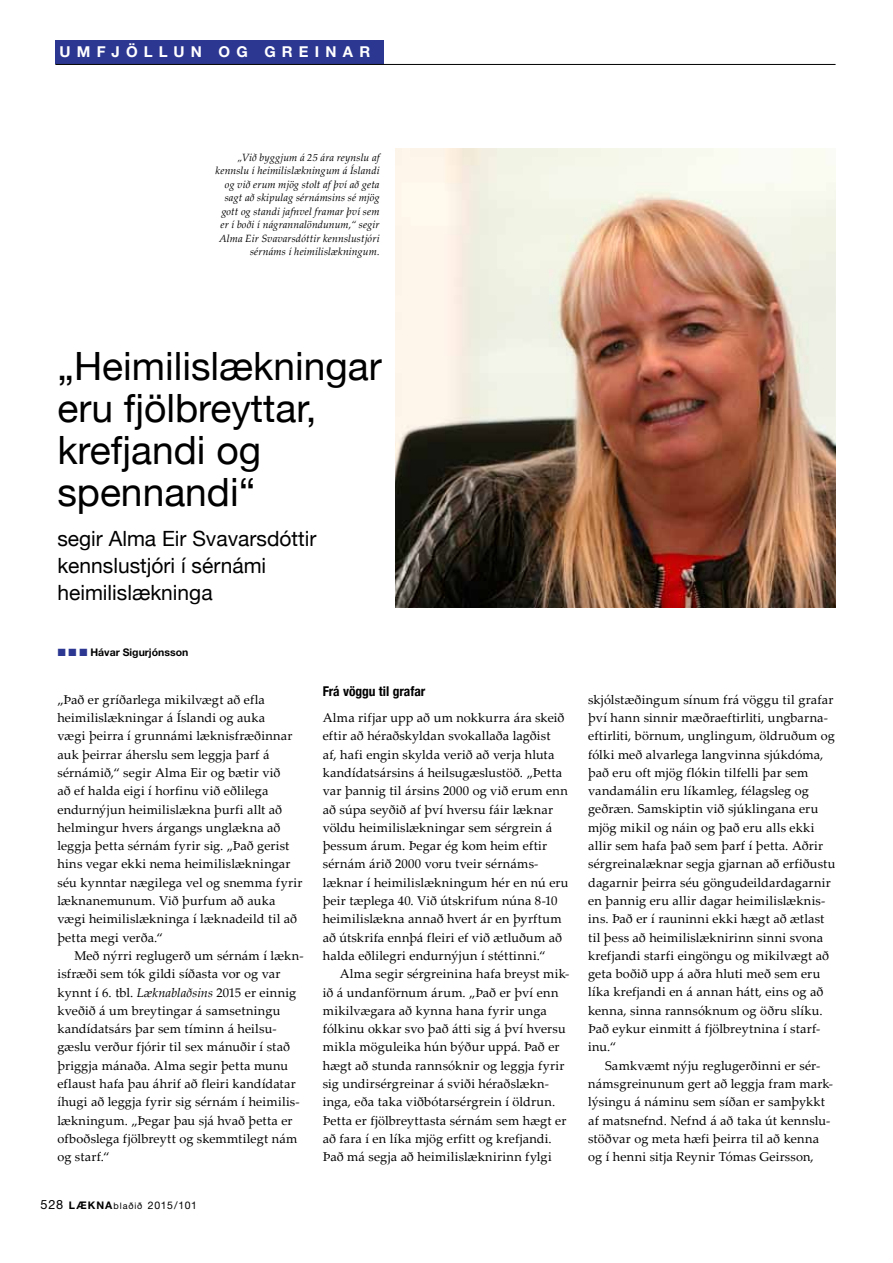
<style>
.page{position:relative;width:893px;height:1263px;background:#fff}
.page>*{position:absolute;margin:0;border:0;box-sizing:border-box;transform-origin:0 0}
.t1{font:39px/42px "Helvetica Neue";color:#000}
.t2{font:21px/27px "Helvetica Neue";color:#000}
.t3{font:700 15px "Helvetica Neue";letter-spacing:.41em;color:#fff}
.t4{font:700 condensed 13.5px "Helvetica Neue";color:#000}
.t5{font:12.75px/18.3px "Palatino Linotype";letter-spacing:.015em;color:#000}
.t6{font:italic 10.5px/13.5px "Palatino Linotype";letter-spacing:.01em;color:#000;text-align:right}
.t7{font:10.5px "Helvetica Neue";letter-spacing:.065em;color:#000}
.t8{font:700 10.5px "Helvetica Neue";color:#000}
.s1{color:#2c3791}
.s2{font-style:italic}
.s3{font-size:12.75px}
.s4{font-weight:700}
.s5{font-size:9px}
</style>
<div class="page">
<div style="left:55px;top:41px;width:329px;height:23px;background:#2c3791"></div>
<hr style="left:55px;top:64px;width:781px;height:1px;background:#000">
<img style="left:395px;top:149px;width:441px;height:459px">
<p class="t3" style="left:60px;top:42px;width:312px">UMFJÖLLUN OG GREINAR</p>
<p class="t6" style="left:215px;top:150px;width:166px">„Við byggjum á 25 ára reynslu af kennslu í heimilislækningum á Íslandi og við erum mjög stolt af því að geta sagt að skipulag sérnámsins sé mjög gott og standi jafnvel framar því sem er í boði í nágrannalöndunum,“ segir Alma Eir Svavarsdóttir kennslustjóri sérnáms í heimilislækningum.</p>
<h1 class="t1" style="left:57px;top:344px;width:326px">„Heimilislækningar eru fjölbreyttar, krefjandi og spennandi“</h1>
<h2 class="t2" style="left:57px;top:524px;width:260px">segir Alma Eir Svavarsdóttir kennslustjóri í sérnámi heimilislækninga</h2>
<p class="t8" style="left:58px;top:646px;width:132px"><span class="s1">■</span> <span class="s1">■</span> <span class="s1">■</span> Hávar Sigurjónsson</p>
<p class="t5" style="left:57px;top:690px;width:247px">„Það er gríðarlega mikilvægt að efla heimilislækningar á Íslandi og auka<br>vægi þeirra í grunnámi læknisfræðinnar auk þeirrar áherslu sem leggja þarf á sérnámið,“ segir Alma Eir og bætir við<br>að ef halda eigi í horfinu við eðlilega endurnýjun heimilislækna þurfi allt að helmingur hvers árgangs unglækna að leggja þetta sérnám fyrir sig. „Það gerist hins vegar ekki nema heimilislækningar séu kynntar nægilega vel og snemma fyrir læknanemunum. Við þurfum að auka vægi heimilislækninga í læknadeild til að þetta megi verða.“</p>
<p class="t5" style="left:57px;top:946px;width:248px;text-indent:17px">Með nýrri reglugerð um sérnám í lækn&shy;isfræði sem tók gildi síðasta vor og var kynnt í 6. tbl. <span class="s2">Læknablaðsins</span> 2015 er einnig kveðið á um breytingar á samsetningu kandídatsárs þar sem tíminn á heilsu&shy;gæslu verður fjórir til sex mánuðir í stað þriggja mánaða. Alma segir þetta munu eflaust hafa þau áhrif að fleiri kandídatar íhugi að leggja fyrir sig sérnám í heimilis&shy;lækningum. „Þegar þau sjá hvað þetta er ofboðslega fjölbreytt og skemmtilegt nám og starf.“</p>
<p class="t7" style="left:40px;top:1199px;width:158px"><span class="s3">528</span> <span class="s4">LÆKNA</span><span class="s5">blaðið</span> 2015/101</p>
<p class="t4" style="left:323px;top:683px;width:104px">Frá vöggu til grafar</p>
<p class="t5" style="left:323px;top:708px;width:247px">Alma rifjar upp að um nokkurra ára skeið eftir að héraðskyldan svokallaða lagðist<br>af, hafi engin skylda verið að verja hluta kandídatsársins á heilsugæslustöð. „Þetta var þannig til ársins 2000 og við erum enn að súpa seyðið af því hversu fáir læknar völdu heimilislækningar sem sérgrein á þessum árum. Þegar ég kom heim eftir sérnám árið 2000 voru tveir sérnáms&shy;læknar í heimilislækningum hér en nú eru þeir tæplega 40. Við útskrifum núna 8-10 heimilislækna annað hvert ár en þyrftum að útskrifa ennþá fleiri ef við ætluðum að halda eðlilegri endurnýjun í stéttinni.“</p>
<p class="t5" style="left:323px;top:964px;width:248px;text-indent:17px">Alma segir sérgreinina hafa breyst mik&shy;ið á undanförnum árum. „Það er því enn mikilvægara að kynna hana fyrir unga fólkinu okkar svo það átti sig á því hversu mikla möguleika hún býður uppá. Það er hægt að stunda rannsóknir og leggja fyrir sig undirsérgreinar á sviði héraðslækn&shy;inga, eða taka viðbótarsérgrein í öldrun.<br>Þetta er fjölbreyttasta sérnám sem hægt er að fara í en líka mjög erfitt og krefjandi.<br>Það má segja að heimilislæknirinn fylgi</p>
<p class="t5" style="left:588px;top:690px;width:249px">skjólstæðingum sínum frá vöggu til grafar því hann sinnir mæðraeftirliti, ungbarna&shy;eftirliti, börnum, unglingum, öldruðum og fólki með alvarlega langvinna sjúkdóma, það eru oft mjög flókin tilfelli þar sem vandamálin eru líkamleg, félagsleg og geðræn. Samskiptin við sjúklingana eru mjög mikil og náin og það eru alls ekki allir sem hafa það sem þarf í þetta. Aðrir sérgreinalæknar segja gjarnan að erfiðustu dagarnir þeirra séu göngudeildardagarnir en þannig eru allir dagar heimilislæknis&shy;ins. Það er í rauninni ekki hægt að ætlast til þess að heimilislæknirinn sinni svona krefjandi starfi eingöngu og mikilvægt að geta boðið upp á aðra hluti með sem eru líka krefjandi en á annan hátt, eins og að kenna, sinna rannsóknum og öðru slíku.<br>Það eykur einmitt á fjölbreytnina í starf&shy;inu.“</p>
<p class="t5" style="left:588px;top:1056px;width:246px;text-indent:17px">Samkvæmt nýju reglugerðinni er sér&shy;námsgreinunum gert að leggja fram mark&shy;lýsingu á náminu sem síðan er samþykkt af matsnefnd. Nefnd á að taka út kennslu&shy;stöðvar og meta hæfi þeirra til að kenna og í henni sitja Reynir Tómas Geirsson,</p>
</div>
